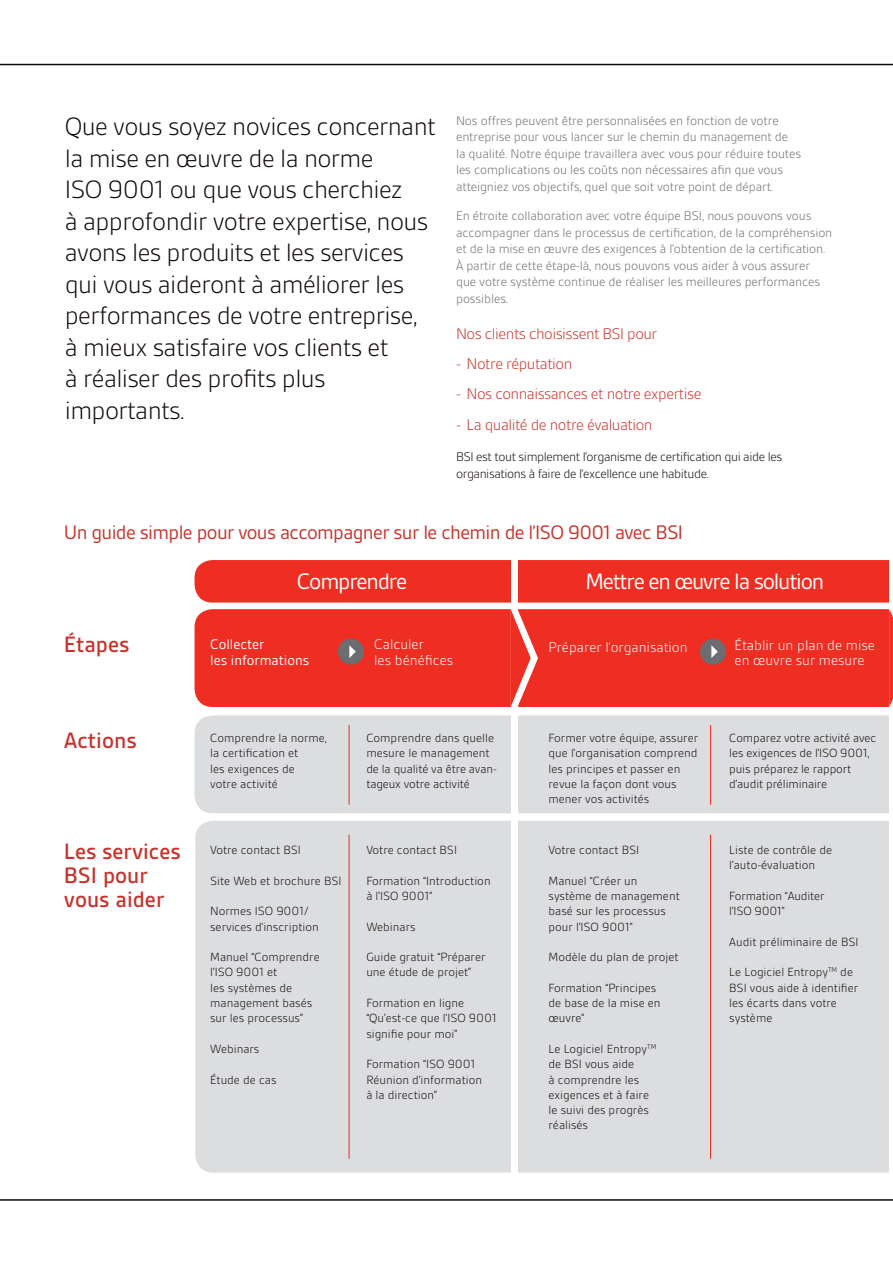
<style>
.page{position:relative;width:893px;height:1263px;background:#fff}
.page>*{position:absolute;margin:0;border:0;box-sizing:border-box;transform-origin:0 0}
.t1{font:300 27px/31.5px "BSI Gesta";letter-spacing:-.025em;color:#110a0c}
.t2{font:500 24px/24px "BSI Gesta";color:#c9312b}
.t3{font:24px "BSI Gesta";letter-spacing:-.05em;color:#fff}
.t4{font:21px "BSI Gesta";letter-spacing:-.03em;color:#c9312b}
.t5{font:300 16.5px "BSI Gesta";letter-spacing:-.03em;color:#c9312b}
.t6{font:300 15px/16.5px "BSI Gesta";color:#fff}
.t7{font:15px/16.5px "BSI Gesta";color:#fff}
.t8{font:300 13.5px/16.5px "BSI Gesta";letter-spacing:-.01em;color:#6c6d70}
.t9{font:300 13.5px/16.5px "BSI Gesta";letter-spacing:-.03em;color:#110a0c}
.t10{font:300 12.75px/15.3px "BSI Gesta";color:#110a0c}
</style>
<div class="page">
<div style="left:195px;top:715px;width:694px;height:98px;background:#dcdddf"></div>
<hr style="left:0;top:1199px;width:893px;height:2px;background:#110a0c">
<div style="left:195px;top:821px;width:694px;height:351px;background:#dcdddf"></div>
<div style="left:511px;top:559px;width:6px;height:638px;background:#fff"></div>
<hr style="left:349px;top:725px;width:1px;height:80px;background:#ee2e22">
<hr style="left:349px;top:834px;width:1px;height:325px;background:#ee2e22">
<hr style="left:0;top:64px;width:893px;height:1px;background:#110a0c">
<hr style="left:710px;top:725px;width:1px;height:80px;background:#ee2e22">
<hr style="left:710px;top:834px;width:1px;height:325px;background:#ee2e22">
<svg style="left:195px;top:560px;width:698px;height:147px;background:#ed3b30"></svg>
<p class="t1" style="left:65px;top:111px;width:372px">Que vous soyez novices concernant la mise en œuvre de la norme<br>ISO 9001 ou que vous cherchiez<br>à approfondir votre expertise, nous avons les produits et les services qui vous aideront à améliorer les performances de votre entreprise, à mieux satisfaire vos clients et<br>à réaliser des profits plus importants.</p>
<p class="t8" style="left:456px;top:112px;width:347px">Nos offres peuvent être personnalisées en fonction de votre entreprise pour vous lancer sur le chemin du management de<br>la qualité. Notre équipe travaillera avec vous pour réduire toutes les complications ou les coûts non nécessaires afin que vous atteigniez vos objectifs, quel que soit votre point de départ.</p>
<p class="t8" style="left:456px;top:208px;width:378px">En étroite collaboration avec votre équipe BSI, nous pouvons vous accompagner dans le processus de certification, de la compréhension et de la mise en œuvre des exigences à l’obtention de la certification.<br>À partir de cette étape-là, nous pouvons vous aider à vous assurer que votre système continue de réaliser les meilleures performances possibles.</p>
<p class="t5" style="left:456px;top:325px;width:203px">Nos clients choisissent BSI pour</p>
<p class="t5" style="left:456px;top:355px;width:118px">- Notre réputation</p>
<p class="t5" style="left:456px;top:386px;width:247px">- Nos connaissances et notre expertise</p>
<p class="t5" style="left:456px;top:416px;width:198px">- La qualité de notre évaluation</p>
<p class="t9" style="left:456px;top:449px;width:328px">BSI est tout simplement l’organisme de certification qui aide les organisations à faire de l’excellence une habitude.</p>
<p class="t4" style="left:64px;top:522px;width:621px">Un guide simple pour vous accompagner sur le chemin de l’ISO 9001 avec BSI</p>
<p class="t3" style="left:297px;top:569px;width:112px">Comprendre</p>
<p class="t3" style="left:585px;top:569px;width:240px">Mettre en œuvre la solution</p>
<p class="t2" style="left:64px;top:633px;width:67px">Étapes</p>
<p class="t7" style="left:210px;top:636px;width:101px">Collecter<br>les informations</p>
<p class="t6" style="left:374px;top:636px;width:81px">Calculer<br>les bénéfices</p>
<p class="t6" style="left:549px;top:639px;width:141px">Préparer l’organisation</p>
<p class="t6" style="left:735px;top:637px;width:142px;line-height:15px">Établir un plan de mise en œuvre sur mesure</p>
<p class="t2" style="left:64px;top:729px;width:74px">Actions</p>
<p class="t10" style="left:210px;top:730px;width:118px">Comprendre la norme, la certification et<br>les exigences de<br>votre activité</p>
<p class="t10" style="left:366px;top:730px;width:132px">Comprendre dans quelle mesure le management de la qualité va être avan&shy;tageux votre activité</p>
<p class="t10" style="left:549px;top:730px;width:151px">Former votre équipe, assurer que l’organisation comprend les principes et passer en revue la façon dont vous mener vos activités</p>
<p class="t10" style="left:729px;top:730px;width:149px">Comparez votre activité avec les exigences de l’ISO 9001, puis préparez le rapport d’audit préliminaire</p>
<p class="t2" style="left:64px;top:839px;width:119px">Les services<br>BSI pour vous aider</p>
<p class="t10" style="left:210px;top:842px;width:92px">Votre contact BSI</p>
<p class="t10" style="left:210px;top:873px;width:133px">Site Web et brochure BSI</p>
<p class="t10" style="left:210px;top:903px;width:110px">Normes ISO 9001/ services d’inscription</p>
<p class="t10" style="left:210px;top:949px;width:111px">Manuel “Comprendre l’ISO 9001 et<br>les systèmes de management basés sur les processus”</p>
<p class="t10" style="left:210px;top:1041px;width:51px">Webinars</p>
<p class="t10" style="left:210px;top:1072px;width:68px">Étude de cas</p>
<p class="t10" style="left:366px;top:842px;width:92px">Votre contact BSI</p>
<p class="t10" style="left:366px;top:873px;width:126px">Formation “Introduction à l’ISO 9001”</p>
<p class="t10" style="left:366px;top:919px;width:51px">Webinars</p>
<p class="t10" style="left:366px;top:949px;width:121px">Guide gratuit “Préparer une étude de projet”</p>
<p class="t10" style="left:366px;top:995px;width:132px">Formation en ligne “Qu’est-ce que l’ISO 9001 signifie pour moi”</p>
<p class="t10" style="left:366px;top:1056px;width:117px">Formation “ISO 9001<br>Réunion d’information à la direction”</p>
<p class="t10" style="left:549px;top:842px;width:92px">Votre contact BSI</p>
<p class="t10" style="left:549px;top:873px;width:133px">Manuel “Créer un système de management basé sur les processus pour l’ISO 9001”</p>
<p class="t10" style="left:549px;top:949px;width:132px">Modèle du plan de projet</p>
<p class="t10" style="left:549px;top:980px;width:114px">Formation “Principes de base de la mise en œuvre”</p>
<p class="t10" style="left:549px;top:1041px;width:109px">Le Logiciel Entropy<sup>TM </sup>de BSI vous aide<br>à comprendre les exigences et à faire le suivi des progrès réalisés</p>
<p class="t10" style="left:729px;top:842px;width:104px">Liste de contrôle de l’auto-évaluation</p>
<p class="t10" style="left:729px;top:888px;width:97px">Formation “Auditer l’ISO 9001”</p>
<p class="t10" style="left:729px;top:934px;width:131px">Audit préliminaire de BSI</p>
<p class="t10" style="left:729px;top:965px;width:131px">Le Logiciel Entropy<sup>TM</sup> de<br>BSI vous aide à identifier les écarts dans votre système</p>
</div>
